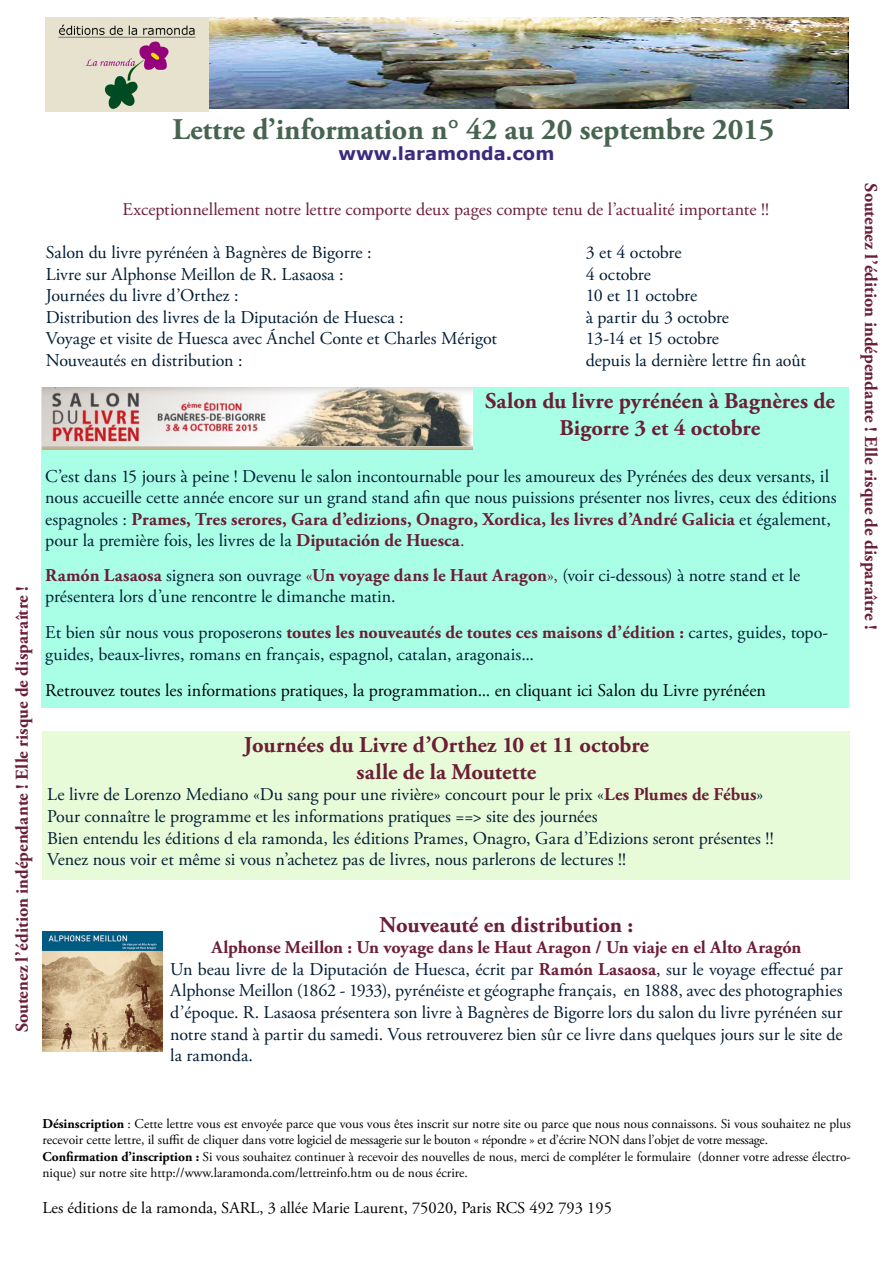
<style>
.page{position:relative;width:893px;height:1263px;background:#fff}
.page>*{position:absolute;margin:0;border:0;box-sizing:border-box;transform-origin:0 0}
.t1{font:700 30px "Adobe Garamond Pro";color:#46644f}
.t2{font:700 22.5px/27px "Adobe Garamond Pro";color:#6b1e35;text-align:center}
.t3{font:18px/21.6px "Adobe Garamond Pro";letter-spacing:-.005em;color:#001c34}
.t4{font:700 18px "Adobe Garamond Pro";color:#6b1e35}
.t5{font:18px "Adobe Garamond Pro";letter-spacing:-.005em;color:#010000}
.t6{font:18px "Adobe Garamond Pro";letter-spacing:-.005em;color:#6b1e35}
.t7{font:700 18px "Verdana";color:#3b2a7d}
.t8{font:16.5px "Adobe Garamond Pro";color:#000}
.t9{font:13.5px/16.2px "Adobe Garamond Pro";color:#000}
.s1{font-weight:700;color:#6b1e35}
.s2{color:#6b1e35}
.s3{font-weight:700}
</style>
<div class="page">
<img style="left:209px;top:17px;width:639px;height:92px">
<div style="left:41px;top:387px;width:807px;height:321px;background:#a9ffe6"></div>
<img style="left:46px;top:17px;width:163px;height:94px">
<div style="left:43px;top:731px;width:807px;height:148px;background:#e8fbd8"></div>
<img style="left:43px;top:387px;width:430px;height:62px">
<img style="left:43px;top:931px;width:120px;height:120px">
<h1 class="t1" style="left:172px;top:112px;width:603px">Lettre d’information n° 42 au 20 septembre 2015</h1>
<p class="t7" style="left:339px;top:141px;width:217px">www.laramonda.com</p>
<p class="t4" style="left:12px;top:1032px;width:448px;rotate:-90deg">Soutenez l’édition indépendante ! Elle risque de disparaître !</p>
<p class="t6" style="left:123px;top:198px;width:648px">Exceptionnellement notre lettre comporte deux pages compte tenu de l’actualité importante !!</p>
<p class="t3" style="left:46px;top:242px;width:327px">Salon du livre pyrénéen à Bagnères de Bigorre :</p>
<p class="t3" style="left:586px;top:242px;width:97px">3 et 4 octobre</p>
<p class="t3" style="left:46px;top:264px;width:299px">Livre sur Alphonse Meillon de R. Lasaosa :</p>
<p class="t3" style="left:586px;top:264px;width:67px">4 octobre</p>
<p class="t3" style="left:46px;top:285px;width:194px">Journées du livre d’Orthez :</p>
<p class="t3" style="left:586px;top:285px;width:113px">10 et 11 octobre</p>
<p class="t3" style="left:46px;top:307px;width:360px">Distribution des livres de la Diputación de Huesca :</p>
<p class="t3" style="left:586px;top:307px;width:145px">à partir du 3 octobre</p>
<p class="t3" style="left:46px;top:328px;width:453px">Voyage et visite de Huesca avec Ánchel Conte et Charles Mérigot</p>
<p class="t3" style="left:586px;top:328px;width:135px">13-14 et 15 octobre</p>
<p class="t3" style="left:46px;top:350px;width:198px">Nouveautés en distribution :</p>
<p class="t3" style="left:586px;top:350px;width:222px">depuis la dernière lettre fin août</p>
<p class="t2" style="left:485px;top:388px;width:351px">Salon du livre pyrénéen à Bagnères de<br>Bigorre 3 et 4 octobre</p>
<p class="t3" style="left:45px;top:466px;width:793px">C’est dans 15 jours à peine ! Devenu le salon incontournable pour les amoureux des Pyrénées des deux versants, il nous accueille cette année encore sur un grand stand afin que nous puissions présenter nos livres, ceux des éditions espagnoles : <span class="s1">Prames, Tres serores, Gara d’edizions, Onagro, Xordica, les livres d’André Galicia</span> et également, pour la première fois, les livres de la <span class="s1">Diputación de Huesca</span><span class="s2">.</span></p>
<p class="t3" style="left:45px;top:565px;width:756px"><span class="s1">Ramón Lasaosa</span> signera son ouvrage <span class="s2">«</span><span class="s1">Un voyage dans le Haut Aragon</span><span class="s2">»,</span> (voir ci-dessous) à notre stand et le présentera lors d’une rencontre le dimanche matin.</p>
<p class="t3" style="left:45px;top:622px;width:785px">Et bien sûr nous vous proposerons <span class="s1">toutes les nouveautés de toutes ces maisons d’édition :</span> cartes, guides, topo&shy;guides, beaux-livres, romans en français, espagnol, catalan, aragonais...</p>
<p class="t5" style="left:45px;top:679px;width:722px">Retrouvez toutes les informations pratiques, la programmation... en cliquant ici Salon du Livre pyrénéen</p>
<p class="t2" style="left:244px;top:731px;width:407px">Journées du Livre d’Orthez 10 et 11 octobre salle de la Moutette</p>
<p class="t3" style="left:47px;top:784px;width:728px">Le livre de Lorenzo Mediano «Du sang pour une rivière» concourt pour le prix «<span class="s1">Les Plumes de Fébus</span>» Pour connaître le programme et les informations pratiques ==&gt; site des journées<br>Bien entendu les éditions d ela ramonda, les éditions Prames, Onagro, Gara d’Edizions seront présentes !!<br>Venez nous voir et même si vous n’achetez pas de livres, nous parlerons de lectures !!</p>
<p class="t2" style="left:380px;top:911px;width:255px">Nouveauté en distribution :</p>
<p class="t3" style="left:170px;top:937px;width:674px;text-indent:41px"><span class="s1">Alphonse Meillon : Un voyage dans le Haut Aragon / Un viaje en el Alto Aragón<br></span>Un beau livre de la Diputación de Huesca, écrit par <span class="s1">Ramón Lasaosa</span>, sur le voyage effectué par Alphonse Meillon (1862 - 1933), pyrénéiste et géographe français, en 1888, avec des photographies d’époque. R. Lasaosa présentera son livre à Bagnères de Bigorre lors du salon du livre pyrénéen sur notre stand à partir du samedi. Vous retrouverez bien sûr ce livre dans quelques jours sur le site de la ramonda.</p>
<p class="t4" style="left:881px;top:183px;width:448px;rotate:90deg">Soutenez l’édition indépendante ! Elle risque de disparaître !</p>
<p class="t9" style="left:43px;top:1116px;width:810px"><span class="s3">Désinscription</span> : Cette lettre vous est envoyée parce que vous vous êtes inscrit sur notre site ou parce que nous nous connaissons. Si vous souhaitez ne plus recevoir cette lettre, il suffit de cliquer dans votre logiciel de messagerie sur le bouton « répondre » et d’écrire NON dans l’objet de votre message.<br><span class="s3">Confirmation d’inscription :</span> Si vous souhaitez continuer à recevoir des nouvelles de nous, merci de compléter le formulaire (donner votre adresse électro&shy;nique) sur notre site http://www.laramonda.com/lettreinfo.htm ou de nous écrire.</p>
<p class="t8" style="left:43px;top:1198px;width:571px">Les éditions de la ramonda, SARL, 3 allée Marie Laurent, 75020, Paris RCS 492 793 195</p>
</div>
